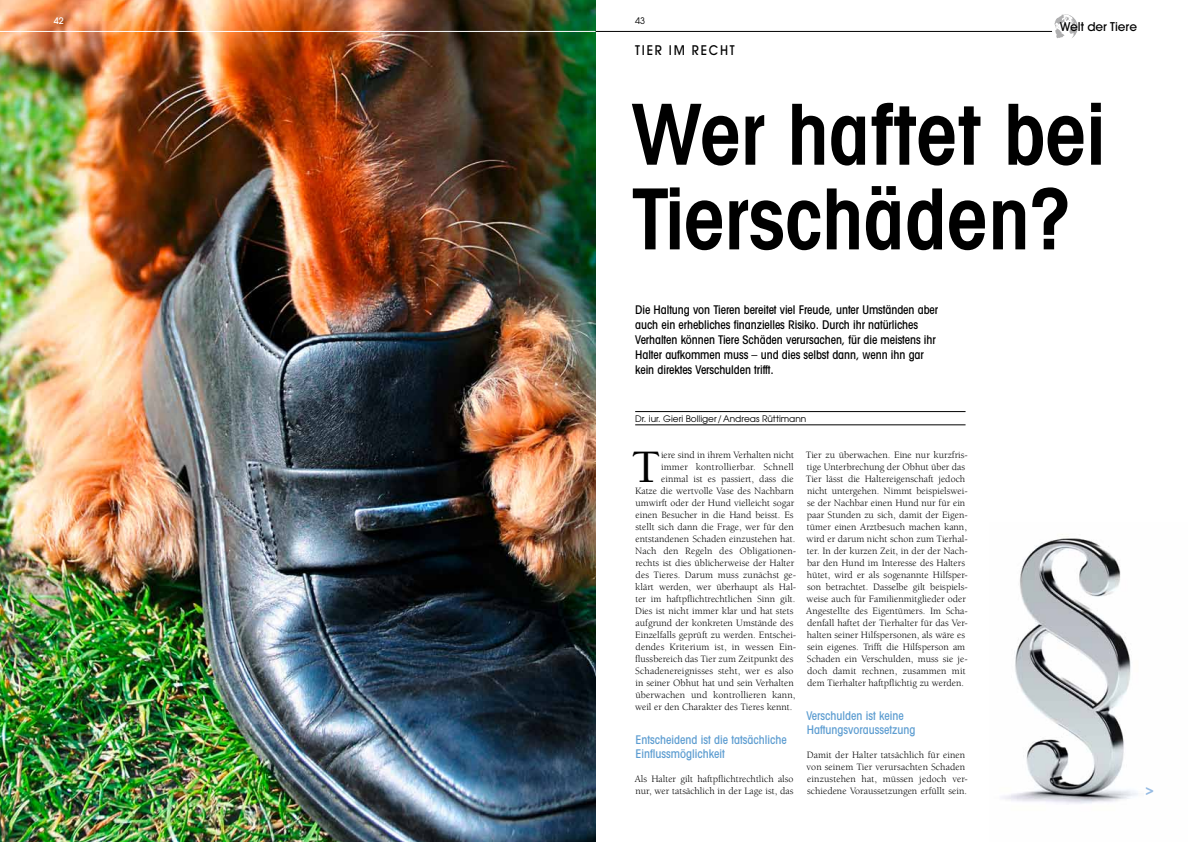
<style>
.page{position:relative;width:1191px;height:842px;background:#fff}
.page>*{position:absolute;margin:0;border:0;box-sizing:border-box;transform-origin:0 0}
.t1{font:600 condensed 84.1px/84.6px "Avant Garde";letter-spacing:-.005em;color:#000}
.t2{font:500 47.8px "Berkeley";color:#000}
.t3{font:600 15.4px "Avant Garde";color:#96bbe3;scale:.91 1}
.t4{font:500 13.2px "Avant Garde";letter-spacing:.15em;color:#000;scale:.91 1}
.t5{font:500 condensed 12px/15px "Avant Garde";letter-spacing:-.005em;color:#000}
.t6{font:500 condensed 12px/14.4px "Avant Garde";color:#5d9dd1}
.t7{font:500 12px "Avant Garde";color:#000}
.t8{font:10px/12px "Berkeley";color:#000}
.t9{font:10px "Berkeley";letter-spacing:.02em;color:#000}
.t10{font:9px "Avant Garde";color:#000}
.t11{font:500 9px "Avant Garde";color:#fff}
</style>
<div class="page">
<img style="left:1002px;top:534px;width:136px;height:270px">
<img style="left:0;top:0;width:595px;height:842px">
<hr style="left:635px;top:411px;width:330px;height:1px;background:#000">
<hr style="left:635px;top:425px;width:330px;height:1px;background:#000">
<svg style="left:1054px;top:14px;width:23px;height:24px"></svg>
<hr style="left:595px;top:31px;width:457px;height:1px;background:#000">
<hr style="left:0;top:31px;width:595px;height:1px;background:#fff">
<p class="t11" style="left:54px;top:15px;width:11px">42</p>
<p class="t10" style="left:635px;top:15px;width:11px">43</p>
<h3 class="t4" style="left:635px;top:42px;width:111px">TIER IM RECHT</h3>
<p class="t7" style="left:1059px;top:19px;width:79px">Welt der Tiere</p>
<h1 class="t1" style="left:631px;top:91px;width:475px">Wer haftet bei<br>Tierschäden?</h1>
<p class="t5" style="left:635px;top:302px;width:304px">Die Haltung von Tieren bereitet viel Freude, unter Umständen aber auch ein erhebliches finanzielles Risiko. Durch ihr natürliches Verhalten können Tiere Schäden verursachen, für die meistens ihr Halter aufkommen muss – und dies selbst dann, wenn ihn gar kein direktes Verschulden trifft.</p>
<p class="t10" style="left:635px;top:413px;width:173px">Dr. iur. Gieri Bolliger/Andreas Rüttimann</p>
<h2 class="t2" style="left:631px;top:441px;width:31px">T</h2>
<p class="t8" style="left:661px;top:449px;width:135px">iere sind in ihrem Verhalten nicht</p>
<p class="t8" style="left:806px;top:449px;width:163px">Tier zu überwachen. Eine nur kurzfris&shy;tige Unterbrechung der Obhut über das Tier lässt die Haltereigenschaft jedoch nicht untergehen. Nimmt beispielswei&shy;se der Nachbar einen Hund nur für ein paar Stunden zu sich, damit der Eigen&shy;tümer einen Arztbesuch machen kann, wird er darum nicht schon zum Tierhal&shy;ter. In der kurzen Zeit, in der der Nach&shy;bar den Hund im Interesse des Halters hütet, wird er als sogenannte Hilfsper&shy;son betrachtet. Dasselbe gilt beispiels&shy;weise auch für Familienmitglieder oder Angestellte des Eigentümers. Im Scha&shy;denfall haftet der Tierhalter für das Ver&shy;halten seiner Hilfspersonen, als wäre es sein eigenes. Trifft die Hilfsperson am Schaden ein Verschulden, muss sie je&shy;doch damit rechnen, zusammen mit dem Tierhalter haftpflichtig zu werden.</p>
<p class="t6" style="left:806px;top:708px;width:111px">Verschulden ist keine<br>Haftungsvoraussetzung</p>
<p class="t8" style="left:806px;top:749px;width:163px">Damit der Halter tatsächlich für einen von seinem Tier verursachten Schaden einzustehen hat, müssen jedoch ver&shy;schiedene Voraussetzungen erfüllt sein.</p>
<p class="t9" style="left:661px;top:461px;width:134px">immer kontrollierbar. Schnell</p>
<p class="t8" style="left:661px;top:473px;width:134px">einmal ist es passiert, dass die</p>
<p class="t8" style="left:635px;top:485px;width:160px">Katze die wertvolle Vase des Nachbarn</p>
<p class="t8" style="left:635px;top:497px;width:160px">umwirft oder der Hund vielleicht sogar</p>
<p class="t8" style="left:635px;top:509px;width:159px">einen Besucher in die Hand beisst. Es</p>
<p class="t8" style="left:635px;top:521px;width:160px">stellt sich dann die Frage, wer für den</p>
<p class="t8" style="left:635px;top:533px;width:161px">entstandenen Schaden einzustehen hat.</p>
<p class="t8" style="left:635px;top:545px;width:163px">Nach den Regeln des Obligationen-</p>
<p class="t8" style="left:635px;top:557px;width:160px">rechts ist dies üblicherweise der Halter</p>
<p class="t8" style="left:635px;top:569px;width:162px">des Tieres. Darum muss zunächst ge-</p>
<p class="t8" style="left:635px;top:581px;width:162px">klärt werden, wer überhaupt als Hal-</p>
<p class="t8" style="left:635px;top:593px;width:161px">ter im haftpflichtrechtlichen Sinn gilt.</p>
<p class="t8" style="left:635px;top:605px;width:160px">Dies ist nicht immer klar und hat stets</p>
<p class="t8" style="left:635px;top:617px;width:159px">aufgrund der konkreten Umstände des</p>
<p class="t8" style="left:635px;top:629px;width:163px">Einzelfalls geprüft zu werden. Entschei-</p>
<p class="t8" style="left:635px;top:641px;width:162px">dendes Kriterium ist, in wessen Ein-</p>
<p class="t8" style="left:635px;top:653px;width:160px">flussbereich das Tier zum Zeitpunkt des</p>
<p class="t8" style="left:635px;top:665px;width:160px">Schadenereignisses steht, wer es also</p>
<p class="t8" style="left:635px;top:677px;width:160px">in seiner Obhut hat und sein Verhalten</p>
<p class="t8" style="left:635px;top:689px;width:161px">überwachen und kontrollieren kann,</p>
<p class="t8" style="left:635px;top:701px;width:159px">weil er den Charakter des Tieres kennt.</p>
<p class="t6" style="left:635px;top:732px;width:153px">Entscheidend ist die tatsächliche<br>Einflussmöglichkeit</p>
<p class="t8" style="left:634px;top:773px;width:160px">Als Halter gilt haftpflichtrechtlich also nur, wer tatsächlich in der Lage ist, das</p>
<h3 class="t3" style="left:1145px;top:779px;width:11px">&gt;</h3>
</div>
